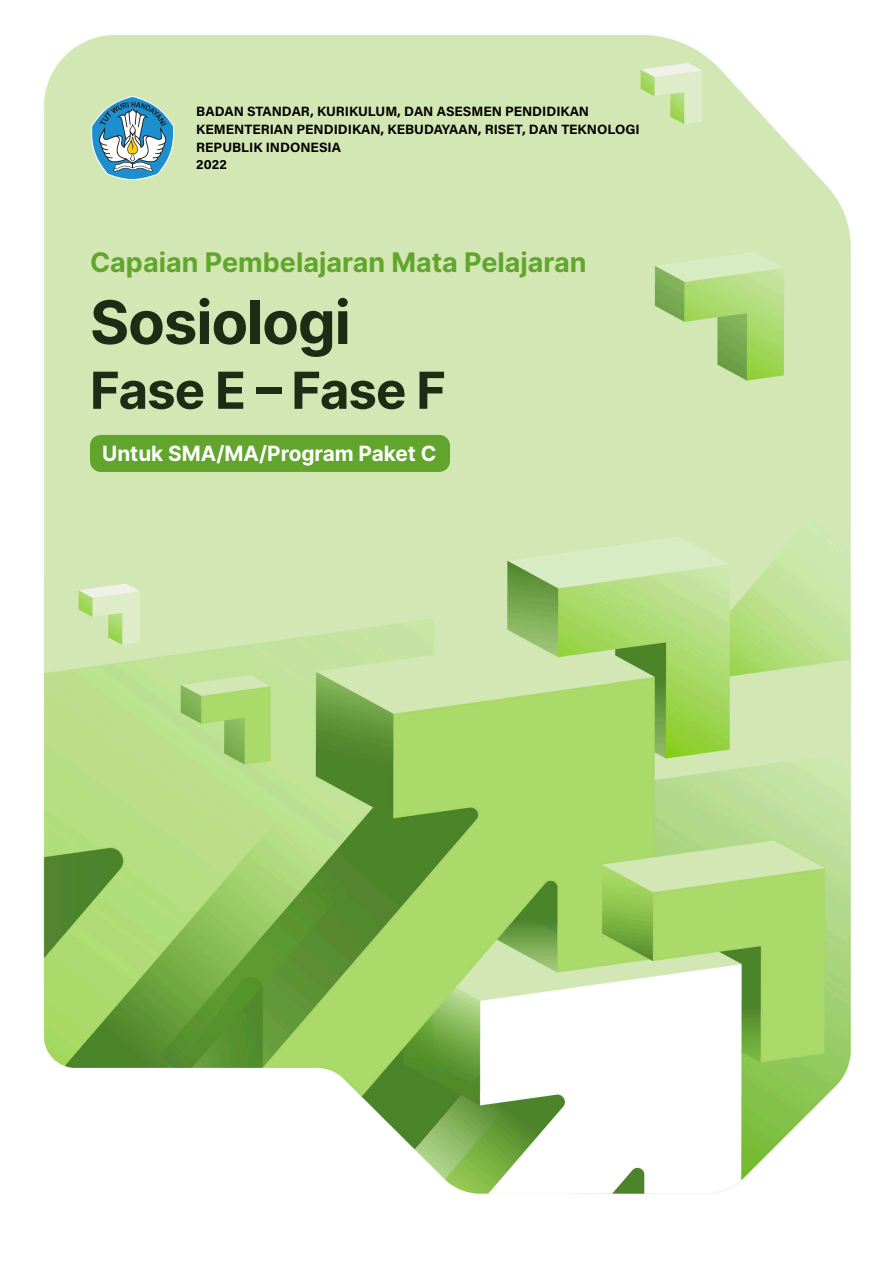
<style>
.page{position:relative;width:893px;height:1263px;background:#fff}
.page>*{position:absolute;margin:0;border:0;box-sizing:border-box;transform-origin:0 0}
.t1{font:700 60px "Inter";letter-spacing:-.02em;color:#1e2c15}
.t2{font:700 51px "Inter";letter-spacing:-.02em;color:#1e2c15}
.t3{font:700 27px "Inter";color:#62a52c}
.t4{font:700 21px "Inter";color:#fff}
.t5{font:700 13.5px/17.9px "Acumin Pro";color:#010101}
</style>
<div class="page">
<img style="left:43px;top:35px;width:808px;height:1159px">
<div style="left:90px;top:435px;width:360px;height:37px;background:#62a52c;border-radius:11px"></div>
<svg style="left:91px;top:96px;width:83px;height:85px"></svg>
<p class="t5" style="left:196px;top:102px;width:445px">BADAN STANDAR, KURIKULUM, DAN ASESMEN PENDIDIKAN KEMENTERIAN PENDIDIKAN, KEBUDAYAAN, RISET, DAN TEKNOLOGI REPUBLIK INDONESIA<br>2022</p>
<p class="t3" style="left:90px;top:242px;width:498px">Capaian Pembelajaran Mata Pelajaran</p>
<p class="t1" style="left:90px;top:277px;width:262px">Sosiologi</p>
<p class="t2" style="left:90px;top:352px;width:358px">Fase E – Fase F</p>
<p class="t4" style="left:102px;top:437px;width:336px">Untuk SMA/MA/Program Paket C</p>
</div>
